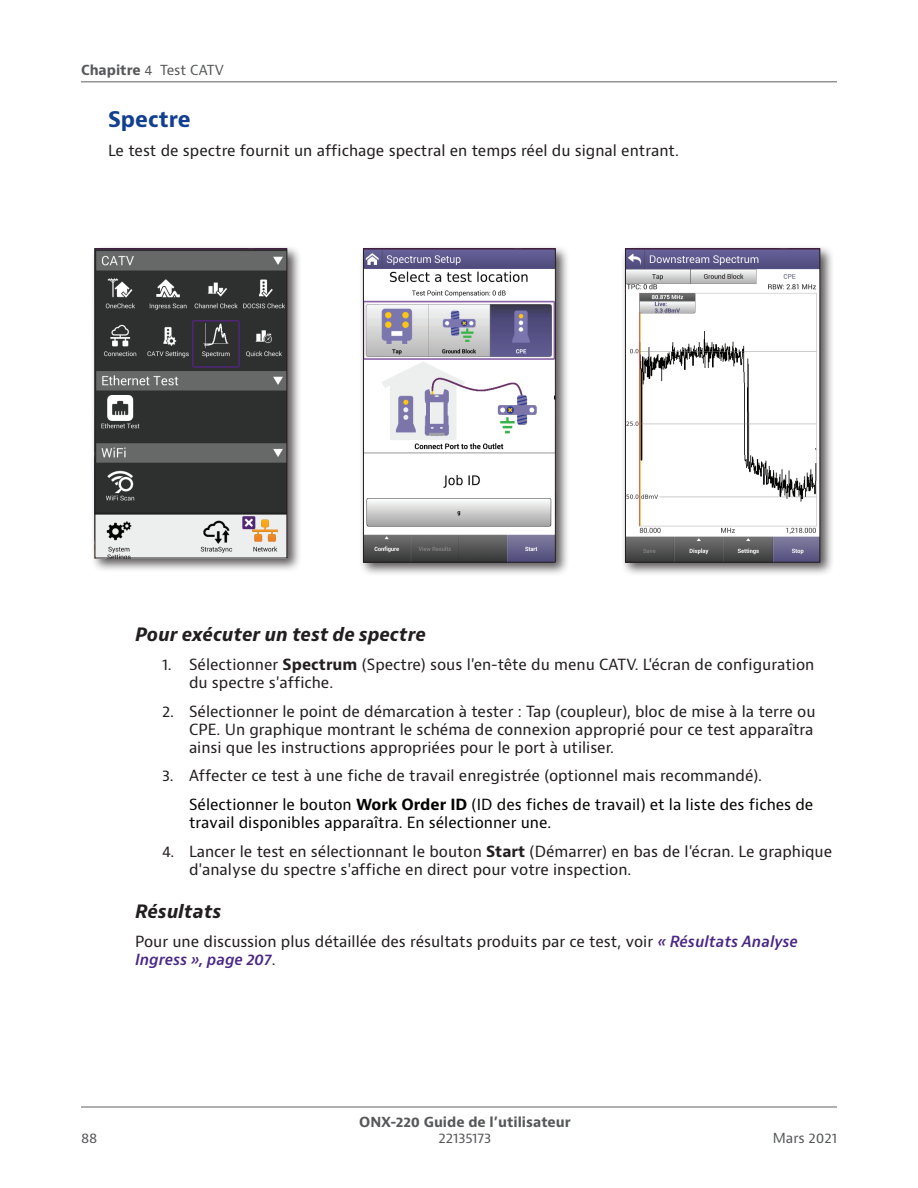
<style>
.page{position:relative;width:918px;height:1188px;background:#fff}
.page>*{position:absolute;margin:0;border:0;box-sizing:border-box;transform-origin:0 0}
.t1{font:700 21px "Bernino Sans";color:#123f90}
.t2{font:italic 700 18px "Bernino Sans";color:#231f20}
.t3{font:15px/18px "Bernino Sans";color:#231f20}
.t4{font:15px "Bernino Sans";color:#040503}
.t5{font:13.5px "Bernino Sans";color:#57585a}
.t6{font:700 13.5px "Bernino Sans";color:#57585a}
.s1{font-weight:700}
.s2{color:#040503}
.s3{font-weight:700;color:#040503}
.s4{font-weight:600;font-style:italic;color:#4a2785}
</style>
<div class="page">
<hr style="left:81px;top:81px;width:756px;height:1px;background:#939598">
<hr style="left:81px;top:1106px;width:756px;height:2px;background:#939598">
<div style="left:91px;top:245px;width:211px;height:328px;background:#231f20;opacity:.75"></div>
<img style="left:97px;top:250px;width:188px;height:306px">
<div style="left:95px;top:248px;width:192px;height:310px;border:1px solid #231f20"></div>
<div style="left:621px;top:245px;width:213px;height:332px;background:#231f20;opacity:.75"></div>
<img style="left:627px;top:250px;width:191px;height:311px">
<div style="left:625px;top:248px;width:195px;height:315px;border:1px solid #231f20"></div>
<div style="left:359px;top:245px;width:211px;height:332px;background:#231f20;opacity:.75"></div>
<img style="left:365px;top:250px;width:189px;height:311px">
<div style="left:363px;top:248px;width:193px;height:315px;border:1px solid #231f20"></div>
<img style="left:411px;top:473px;width:96px;height:16px">
<p class="t5" style="left:81px;top:62px;width:144px"><span class="s1">Chapitre</span> 4 Test CATV</p>
<h1 class="t1" style="left:108px;top:106px;width:84px">Spectre</h1>
<p class="t3" style="left:108px;top:142px;width:572px">Le test de spectre fournit un affichage spectral en temps réel du signal entrant.</p>
<p class="t2" style="left:135px;top:623px;width:292px">Pour exécuter un test de spectre</p>
<p class="t3" style="left:189px;top:656px;width:627px;text-indent:-27px">1. Sélectionner <span class="s1">Spectrum</span> (Spectre) sous l'en-tête du menu CATV. L'écran de configuration du spectre s'affiche.</p>
<p class="t3" style="left:189px;top:702px;width:628px;text-indent:-27px">2. Sélectionner le point de démarcation à tester : Tap (coupleur), bloc de mise à la terre ou<br>CPE. Un graphique montrant le schéma de connexion approprié pour ce test apparaîtra ainsi que les instructions appropriées pour le port à utiliser.</p>
<p class="t3" style="left:189px;top:762px;width:626px;line-height:28.8px;text-indent:-27px">3. Affecter ce test à une fiche de travail enregistrée (optionnel mais recommandé).<br><span class="s2">Sélectionner le bouton</span> <span class="s3">Work Order ID</span> <span class="s2">(ID des fiches de travail) et la liste des fiches de</span></p>
<p class="t4" style="left:189px;top:813px;width:364px">travail disponibles apparaîtra. En sélectionner une.</p>
<p class="t3" style="left:189px;top:843px;width:645px;text-indent:-27px">4. Lancer le test en sélectionnant le bouton <span class="s1">Start</span> (Démarrer) en bas de l'écran. Le graphique d'analyse du spectre s'affiche en direct pour votre inspection.</p>
<p class="t2" style="left:135px;top:900px;width:88px">Résultats</p>
<p class="t3" style="left:135px;top:933px;width:664px">Pour une discussion plus détaillée des résultats produits par ce test, voir <span class="s4">« Résultats Analyse<br>Ingress », page 207</span>.</p>
<p class="t6" style="left:359px;top:1113px;width:213px">ONX-220 Guide de l’utilisateur</p>
<p class="t5" style="left:81px;top:1129px;width:18px">88</p>
<p class="t5" style="left:439px;top:1129px;width:54px">22135173</p>
<p class="t5" style="left:773px;top:1129px;width:66px">Mars 2021</p>
</div>
